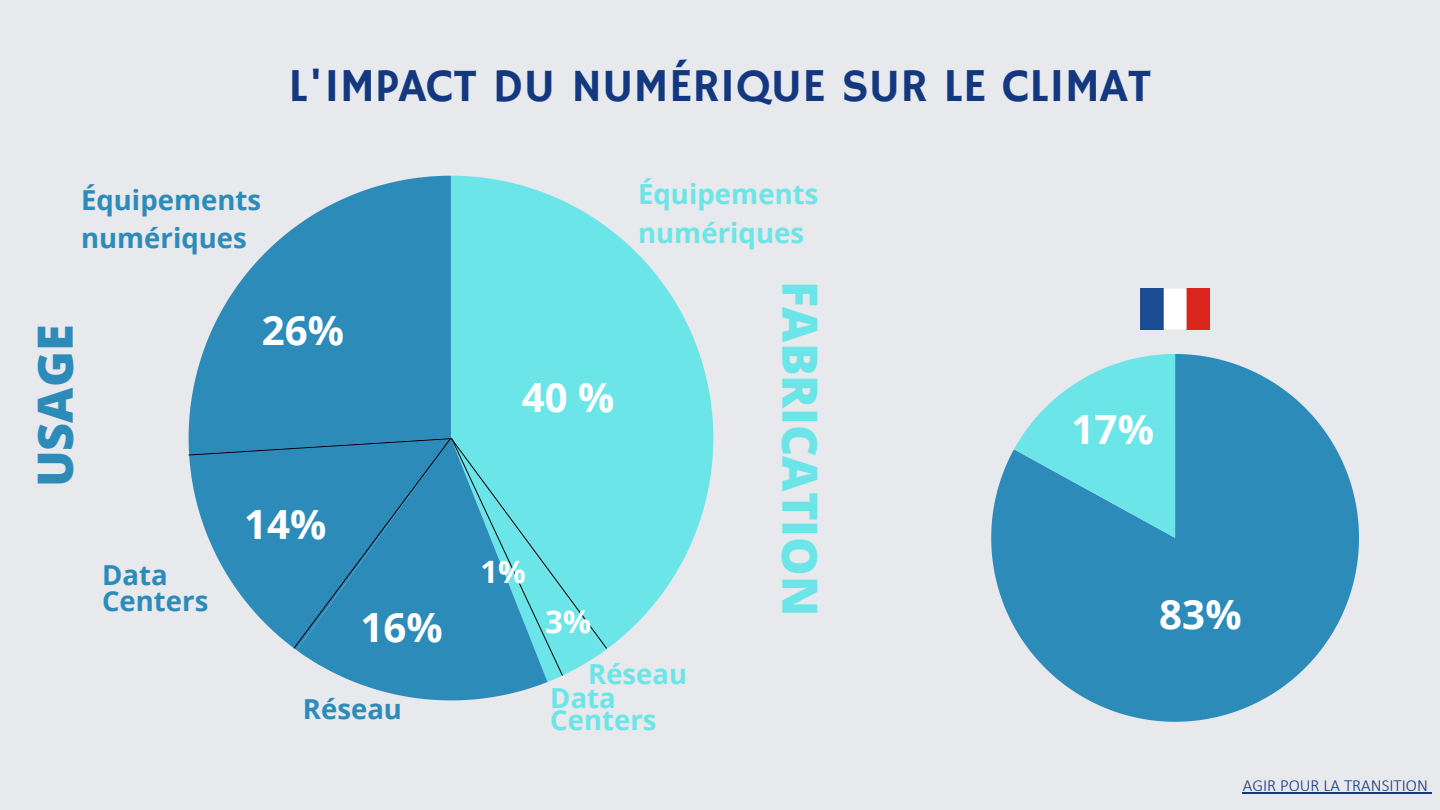
<style>
.page{position:relative;width:1440px;height:810px;background:#e7e9ec}
.page>*{position:absolute;margin:0;border:0;box-sizing:border-box;transform-origin:0 0}
.t1{font:800 48.6px "Open Sans";color:#6ce5e8}
.t2{font:800 48.6px "Open Sans";color:#2d8bba}
.t3{font:47.1px "Hammersmith One";color:#14387f}
.t4{font:700 40.3px "Open Sans";color:#fff}
.t5{font:700 31.3px "Open Sans";color:#fff}
.t6{font:700 30.9px "Open Sans";color:#fff}
.t7{font:700 27.6px "Open Sans";color:#6ce5e8}
.t8{font:700 27.6px "Open Sans";color:#2d8bba}
.t9{font:300 17px "Calibri";color:#14387f}
</style>
<div class="page">
<svg style="left:451px;top:176px;width:262px;height:472px;fill:#6ce5e8"></svg>
<svg style="left:354px;top:682px;width:193px;height:18px;fill:#2d8bba"></svg>
<svg style="left:189px;top:176px;width:262px;height:261px;fill:#2d8bba"></svg>
<svg style="left:991px;top:354px;width:368px;height:368px;fill:#2d8bba"></svg>
<svg style="left:1014px;top:354px;width:161px;height:184px"></svg>
<img style="left:1141px;top:289px;width:69px;height:41px">
<hr style="left:1243px;top:793px;width:185px;height:1px;background:#14387f">
<svg style="left:188px;top:437px;width:420px;height:245px;background:#52aac9"></svg>
<p class="t3" style="left:289px;top:59px;width:864px">L'IMPACT DU NUMÉRIQUE SUR LE CLIMAT</p>
<p class="t8" style="left:81px;top:180px;width:182px">Équipements</p>
<p class="t8" style="left:81px;top:218px;width:167px">numériques</p>
<p class="t2" style="left:21px;top:487px;width:164px;rotate:-90deg">USAGE</p>
<p class="t8" style="left:102px;top:556px;width:67px">Data</p>
<p class="t8" style="left:102px;top:581px;width:108px">Centers</p>
<p class="t4" style="left:262px;top:302px;width:84px">26%</p>
<p class="t4" style="left:244px;top:496px;width:84px">14%</p>
<p class="t4" style="left:361px;top:599px;width:84px">16%</p>
<p class="t8" style="left:303px;top:689px;width:101px">Réseau</p>
<p class="t4" style="left:522px;top:369px;width:94px">40 %</p>
<p class="t6" style="left:480px;top:550px;width:47px">1%</p>
<p class="t5" style="left:545px;top:600px;width:48px">3%</p>
<p class="t7" style="left:638px;top:175px;width:182px">Équipements</p>
<p class="t7" style="left:638px;top:213px;width:168px">numériques</p>
<p class="t1" style="left:834px;top:281px;width:337px;rotate:90deg">FABRICATION</p>
<p class="t7" style="left:588px;top:654px;width:101px">Réseau</p>
<p class="t7" style="left:550px;top:678px;width:67px">Data</p>
<p class="t7" style="left:550px;top:701px;width:108px">Centers</p>
<p class="t4" style="left:1072px;top:401px;width:84px">17%</p>
<p class="t4" style="left:1159px;top:586px;width:84px">83%</p>
<p class="t9" style="left:1243px;top:778px;width:187px">AGIR POUR LA TRANSITION</p>
</div>
